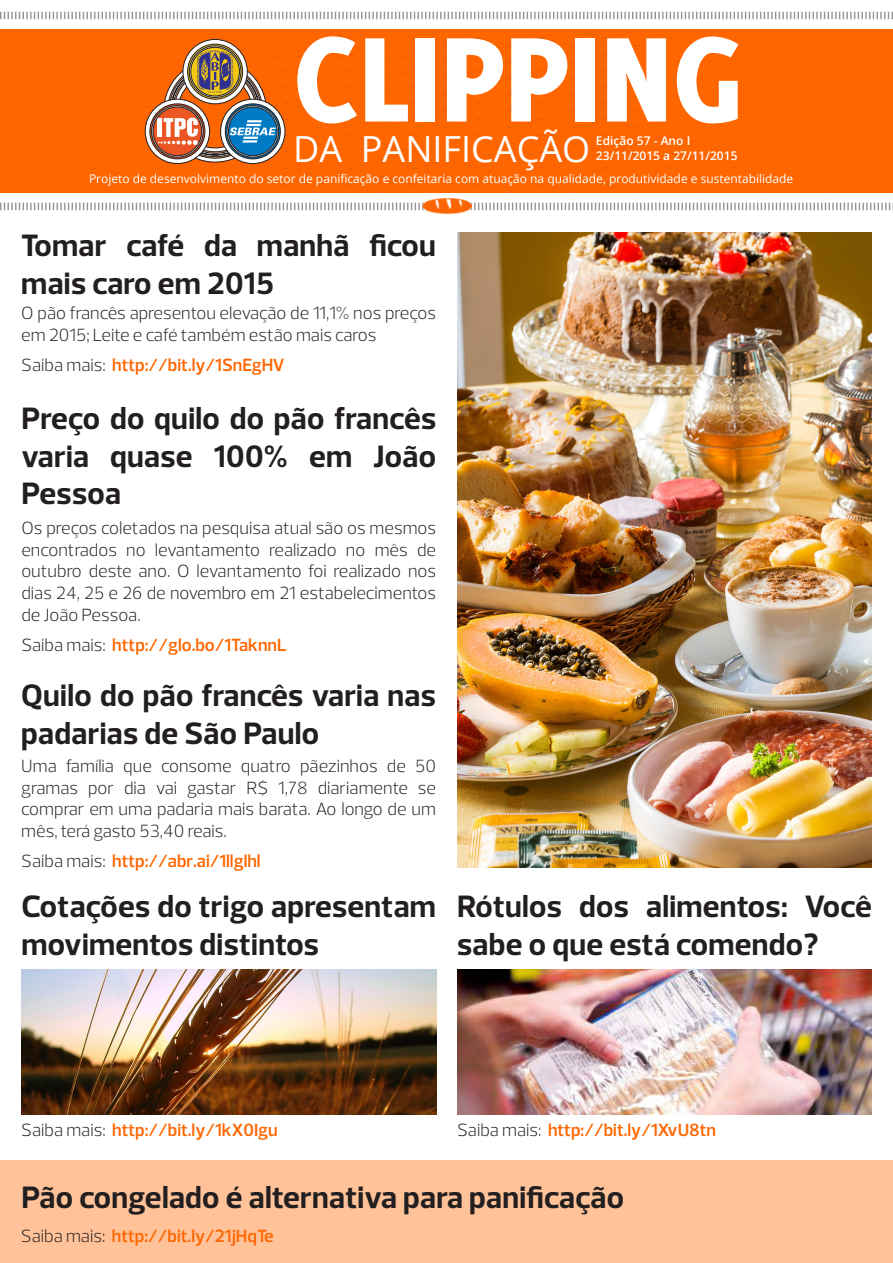
<style>
.page{position:relative;width:893px;height:1263px;background:#fff}
.page>*{position:absolute;margin:0;border:0;box-sizing:border-box;transform-origin:0 0}
.t1{font:800 132px "Delicious";color:#fff}
.t2{font:36px "Open Sans";color:#fff}
.t3{font:700 31.5px/37.8px "Prelo";letter-spacing:.01em;color:#231f20}
.t4{font:300 18px/21.6px "Prelo";color:#231f20;text-align:justify}
.t5{font:600 18px "Prelo";color:#f60}
.t6{font:12px "Open Sans";color:#fff}
.t7{font:600 12px/15px "Open Sans";color:#fff}
.s1{font-weight:300;color:#231f20}
</style>
<div class="page">
<div style="left:637px;top:164px;width:256px;height:21px;background:#f60"></div>
<svg style="left:637px;top:184px;width:44px;height:9px"></svg>
<div style="left:0;top:185px;width:637px;height:8px;background:#f60"></div>
<div style="left:0;top:164px;width:637px;height:21px;background:#f60"></div>
<div style="left:212px;top:184px;width:213px;height:9px;background:#f60"></div>
<svg style="left:0;top:203px;width:420px;height:7px"></svg>
<svg style="left:474px;top:203px;width:419px;height:7px"></svg>
<img style="left:421px;top:197px;width:52px;height:18px">
<svg style="left:0;top:11px;width:893px;height:9px"></svg>
<svg style="left:0;top:30px;width:893px;height:134px;background:#f4690c"></svg>
<div style="left:0;top:1161px;width:893px;height:102px;background:#ffc299"></div>
<img style="left:457px;top:232px;width:415px;height:635px">
<img style="left:21px;top:969px;width:415px;height:145px">
<img style="left:457px;top:969px;width:415px;height:145px">
<h1 class="t1" style="left:293px;top:2px;width:450px">CLIPPING</h1>
<h2 class="t2" style="left:293px;top:124px;width:299px">DA PANIFICAÇÃO</h2>
<p class="t6" style="left:89px;top:170px;width:706px">Projeto de desenvolvimento do setor de panificação e confeitaria com atuação na qualidade, produtividade e sustentabilidade</p>
<p class="t7" style="left:596px;top:133px;width:143px">Edição 57 - Ano I<br>23/11/2015 a 27/11/2015</p>
<p class="t3" style="left:21px;top:226px;width:416px">Tomar café da manhã ficou mais caro em 2015</p>
<p class="t4" style="left:21px;top:302px;width:416px">O pão francês apresentou elevação de 11,1% nos preços em 2015; Leite e café também estão mais caros</p>
<p class="t5" style="left:21px;top:354px;width:265px"><span class="s1">Saiba mais:</span> http://bit.ly/1SnEgHV</p>
<p class="t3" style="left:21px;top:399px;width:416px;text-align:justify">Preço do quilo do pão francês varia quase 100% em João Pessoa</p>
<p class="t4" style="left:21px;top:517px;width:416px">Os preços coletados na pesquisa atual são os mesmos encontrados no levantamento realizado no mês de outubro deste ano. O levantamento foi realizado nos dias 24, 25 e 26 de novembro em 21 estabelecimentos de João Pessoa.</p>
<p class="t5" style="left:21px;top:634px;width:267px"><span class="s1">Saiba mais:</span> http://glo.bo/1TaknnL</p>
<p class="t3" style="left:21px;top:677px;width:416px">Quilo do pão francês varia nas padarias de São Paulo</p>
<p class="t4" style="left:21px;top:755px;width:416px">Uma família que consome quatro pãezinhos de 50 gramas por dia vai gastar R$ 1,78 diariamente se comprar em uma padaria mais barata. Ao longo de um mês, terá gasto 53,40 reais.</p>
<p class="t5" style="left:21px;top:850px;width:241px"><span class="s1">Saiba mais:</span> http://abr.ai/1llglhl</p>
<p class="t3" style="left:21px;top:888px;width:416px">Cotações do trigo apresentam movimentos distintos</p>
<p class="t3" style="left:457px;top:888px;width:416px">Rótulos dos alimentos: Você sabe o que está comendo?</p>
<p class="t5" style="left:21px;top:1119px;width:258px"><span class="s1">Saiba mais:</span> http://bit.ly/1kX0Igu</p>
<p class="t5" style="left:457px;top:1119px;width:261px"><span class="s1">Saiba mais:</span> http://bit.ly/1XvU8tn</p>
<p class="t3" style="left:21px;top:1178px;width:604px">Pão congelado é alternativa para panificação</p>
<p class="t5" style="left:21px;top:1224px;width:254px"><span class="s1">Saiba mais:</span> http://bit.ly/21jHqTe</p>
</div>
